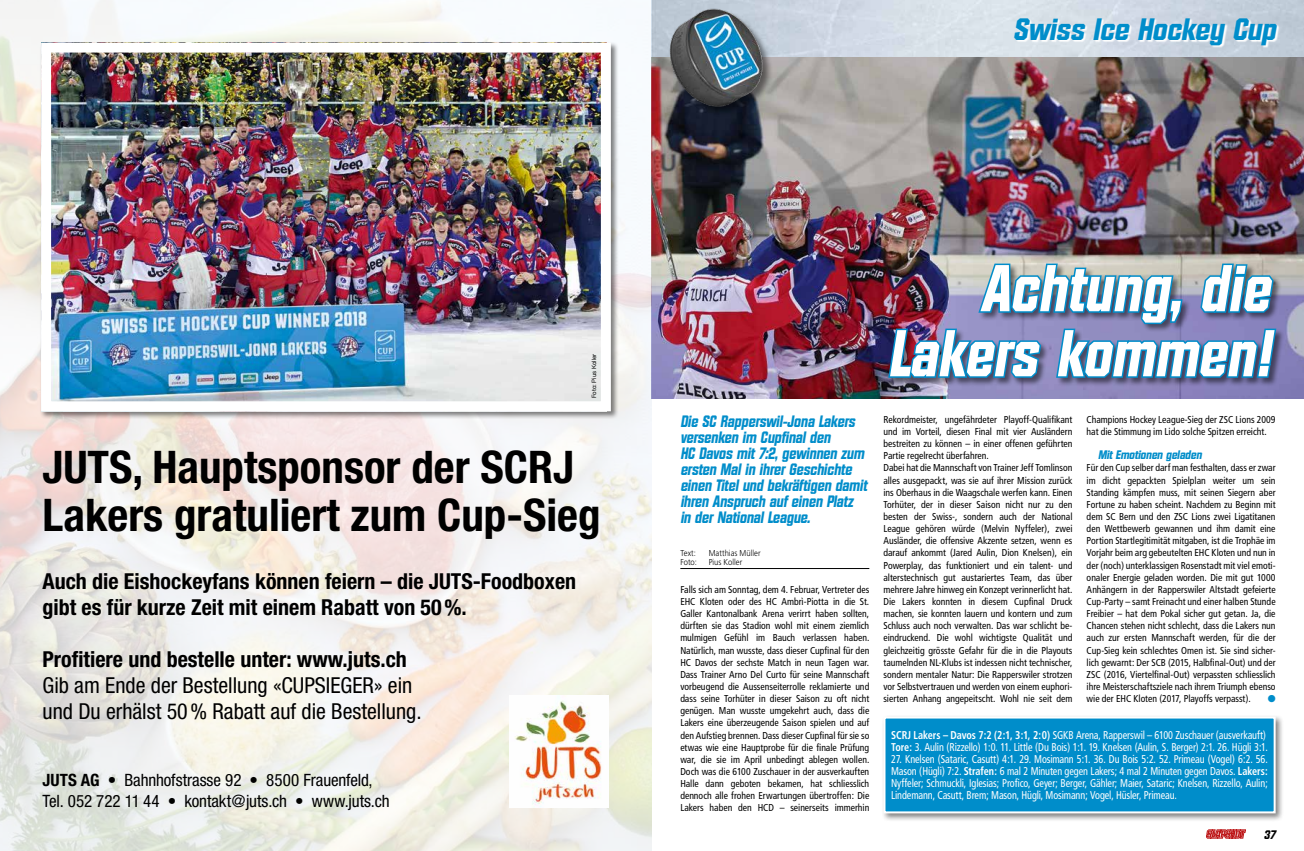
<style>
.page{position:relative;width:1304px;height:851px;background:#fff}
.page>*{position:absolute;margin:0;border:0;box-sizing:border-box;transform-origin:0 0}
.t1{font:italic 700 64px/65px "Diamante";letter-spacing:.01em;color:#fff;text-align:right;scale:.9 1}
.t2{font:700 condensed 45px/48px "Helvetica Neue";color:#000}
.t3{font:italic 700 30px "Diamante";color:#008dca}
.t4{font:700 condensed 22px/26px "Helvetica Neue";color:#000}
.t5{font:condensed 22px/26px "Helvetica Neue";color:#000}
.t6{font:condensed 17px/21px "Helvetica Neue";letter-spacing:-.005em;color:#000}
.t7{font:italic 700 16px/16px "Diamante";color:#008dca;scale:.9 1}
.t8{font:italic 700 12px "Diamante";letter-spacing:-.005em;color:#008dca}
.t9{font:italic 700 12px "Diamante";color:#000}
.t10{font:condensed 11.3px/12px "Frutiger";letter-spacing:-.01em;color:#fff;scale:.9 1}
.t11{font:condensed 10px/12.1px "Frutiger";color:#000;text-align:justify}
.t12{font:10px "Zapf Dingbats ITC";color:#008dca}
.t13{font:300 8.5px "Frutiger LT Std";letter-spacing:.005em;color:#000;scale:.9 1}
.t14{font:6px "Helvetica Neue";color:#000}
.s1{font-weight:700}
</style>
<div class="page">
<svg style="left:1206px;top:829px;width:40px;height:9px"></svg>
<img style="left:652px;top:57px;width:652px;height:341px">
<div style="left:888px;top:263px;width:397px;height:124px;background:#000;opacity:.5"></div>
<img style="left:887px;top:218px;width:391px;height:161px">
<svg style="left:652px;top:0;width:652px;height:57px;background:#cfd9e3"></svg>
<hr style="left:680px;top:568px;width:189px;height:1px;background:#000">
<svg style="left:1015px;top:18px;width:265px;height:30px"></svg>
<div style="left:670px;top:9px;width:103px;height:108px;background:#000;opacity:.5"></div>
<img style="left:666px;top:6px;width:101px;height:102px">
<div style="left:881px;top:713px;width:403px;height:108px;background:#000;opacity:.5"></div>
<svg style="left:882px;top:715px;width:395px;height:99px;background:#1294cc"></svg>
<img style="left:0;top:0;width:652px;height:850px">
<div style="left:39px;top:41px;width:580px;height:378px;background:#000;opacity:.5"></div>
<img style="left:52px;top:54px;width:548px;height:346px">
<div style="left:41px;top:43px;width:570px;height:368px;border:10px solid #fff"></div>
<img style="left:510px;top:695px;width:99px;height:112px">
<h3 class="t3" style="left:1013px;top:12px;width:264px">Swiss Ice Hockey Cup</h3>
<p class="t14" style="left:590px;top:398px;width:46px;rotate:-90deg">Foto: Pius Koller</p>
<h2 class="t2" style="left:43px;top:442px;width:559px">JUTS, Hauptsponsor der SCRJ<br>Lakers gratuliert zum Cup-Sieg</h2>
<h3 class="t4" style="left:43px;top:567px;width:535px">Auch die Eishockeyfans können feiern – die JUTS-Foodboxen gibt es für kurze Zeit mit einem Rabatt von 50%.</h3>
<h3 class="t4" style="left:43px;top:645px;width:366px">Profitiere und bestelle unter: www.juts.ch</h3>
<h3 class="t5" style="left:43px;top:671px;width:381px">Gib am Ende der Bestellung «CUPSIEGER» ein und Du erhälst 50% Rabatt auf die Bestellung.</h3>
<h3 class="t6" style="left:43px;top:769px;width:349px"><span class="s1">JUTS AG</span> • Bahnhofstrasse 92 • 8500 Frauenfeld,<br>Tel. 052 722 11 44 • kontakt@juts.ch • www.juts.ch</h3>
<h1 class="t1" style="left:888px;top:256px;width:425px">Achtung, die<br>Lakers kommen!</h1>
<h3 class="t7" style="left:680px;top:413px;width:209px">Die SC Rapperswil-Jona Lakers versenken im Cupfinal den<br>HC Davos mit 7:2, gewinnen zum ersten Mal in ihrer Geschichte einen Titel und bekräftigen damit ihren Anspruch auf einen Platz in der National League.</h3>
<p class="t13" style="left:680px;top:548px;width:19px">Text:</p>
<p class="t13" style="left:709px;top:548px;width:59px">Matthias Müller</p>
<p class="t13" style="left:680px;top:557px;width:20px">Foto:</p>
<p class="t13" style="left:709px;top:557px;width:39px">Pius Koller</p>
<p class="t11" style="left:680px;top:583px;width:191px">Falls sich am Sonntag, dem 4. Februar, Vertreter des EHC Kloten oder des HC Ambrì-Piotta in die St.<br>Galler Kantonalbank Arena verirrt haben sollten, dürften sie das Stadion wohl mit einem ziemlich mulmigen Gefühl im Bauch verlassen haben.<br>Natürlich, man wusste, dass dieser Cupfinal für den HC Davos der sechste Match in neun Tagen war.<br>Dass Trainer Arno Del Curto für seine Mannschaft vorbeugend die Aussenseiterrolle reklamierte und dass seine Torhüter in dieser Saison zu oft nicht genügen. Man wusste umgekehrt auch, dass die Lakers eine überzeugende Saison spielen und auf den Aufstieg brennen. Dass dieser Cupfinal für sie so etwas wie eine Hauptprobe für die finale Prüfung war, die sie im April unbedingt ablegen wollen.<br>Doch was die 6100 Zuschauer in der ausverkauften Halle dann geboten bekamen, hat schliesslich dennoch alle frohen Erwartungen übertroffen: Die Lakers haben den HCD – seinerseits immerhin</p>
<p class="t11" style="left:883px;top:413px;width:191px;text-align:left">Rekordmeister, ungefährdeter Playoff-Qualifikant und im Vorteil, diesen Final mit vier Ausländern bestreiten zu können – in einer offenen geführten Partie regelrecht überfahren.<br>Dabei hat die Mannschaft von Trainer Jeff Tomlinson alles ausgepackt, was sie auf ihrer Mission zurück ins Oberhaus in die Waagschale werfen kann. Einen Torhüter, der in dieser Saison nicht nur zu den besten der Swiss-, sondern auch der National League gehören würde (Melvin Nyffeler), zwei Ausländer, die offensive Akzente setzen, wenn es darauf ankommt (Jared Aulin, Dion Knelsen), ein Powerplay, das funktioniert und ein talent- und alterstechnisch gut austariertes Team, das über mehrere Jahre hinweg ein Konzept verinnerlicht hat.<br>Die Lakers konnten in diesem Cupfinal Druck machen, sie konnten lauern und kontern und zum Schluss auch noch verwalten. Das war schlicht be&shy;eindruckend. Die wohl wichtigste Qualität und gleichzeitig grösste Gefahr für die in die Playouts taumelnden NL-Klubs ist indessen nicht technischer, sondern mentaler Natur: Die Rapperswiler strotzen vor Selbstvertrauen und werden von einem euphori&shy;sierten Anhang angepeitscht. Wohl nie seit dem</p>
<p class="t11" style="left:1087px;top:413px;width:190px">Champions Hockey League-Sieg der ZSC Lions 2009 hat die Stimmung im Lido solche Spitzen erreicht.</p>
<p class="t8" style="left:1098px;top:448px;width:105px">Mit Emotionen geladen</p>
<p class="t11" style="left:1087px;top:462px;width:190px">Für den Cup selber darf man festhalten, dass er zwar im dicht gepackten Spielplan weiter um sein Standing kämpfen muss, mit seinen Siegern aber Fortune zu haben scheint. Nachdem zu Beginn mit dem SC Bern und den ZSC Lions zwei Ligatitanen den Wettbewerb gewannen und ihm damit eine Portion Startlegitimität mitgaben, ist die Trophäe im Vorjahr beim arg gebeutelten EHC Kloten und nun in der (noch) unterklassigen Rosenstadt mit viel emoti&shy;onaler Energie geladen worden. Die mit gut 1000<br>Anhängern in der Rapperswiler Altstadt gefeierte Cup-Party – samt Freinacht und einer halben Stunde Freibier – hat dem Pokal sicher gut getan. Ja, die Chancen stehen nicht schlecht, dass die Lakers nun auch zur ersten Mannschaft werden, für die der Cup-Sieg kein schlechtes Omen ist. Sie sind sicher&shy;lich gewarnt: Der SCB (2015, Halbfinal-Out) und der ZSC (2016, Viertelfinal-Out) verpassten schliesslich ihre Meisterschaftsziele nach ihrem Triumph ebenso wie der EHC Kloten (2017, Playoffs verpasst).</p>
<p class="t12" style="left:1268px;top:693px;width:9px">●</p>
<p class="t10" style="left:891px;top:729px;width:420px"><span class="s1">SCRJ Lakers – Davos 7:2 (2:1, 3:1, 2:0)</span> SGKB Arena, Rapperswil – 6100 Zuschauer (ausverkauft)<br><span class="s1">Tore:</span> 3. Aulin (Rizzello) 1:0. 11. Little (Du Bois) 1:1. 19. Knelsen (Aulin, S. Berger) 2:1. 26. Hügli 3:1.</p>
<p class="t10" style="left:891px;top:753px;width:420px;text-align:justify">27. Knelsen (Sataric, Casutt) 4:1. 29. Mosimann 5:1. 36. Du Bois 5:2. 52. Primeau (Vogel) 6:2. 56.<br>Mason (Hügli) 7:2. <span class="s1">Strafen:</span> 6 mal 2 Minuten gegen Lakers; 4 mal 2 Minuten gegen Davos. <span class="s1">Lakers:<br></span>Nyffeler; Schmuckli, Iglesias; Profico, Geyer; Berger, Gähler; Maier, Sataric; Knelsen, Rizzello, Aulin; Lindemann, Casutt, Brem; Mason, Hügli, Mosimann; Vogel, Hüsler, Primeau.</p>
<p class="t9" style="left:1264px;top:827px;width:13px">37</p>
</div>
